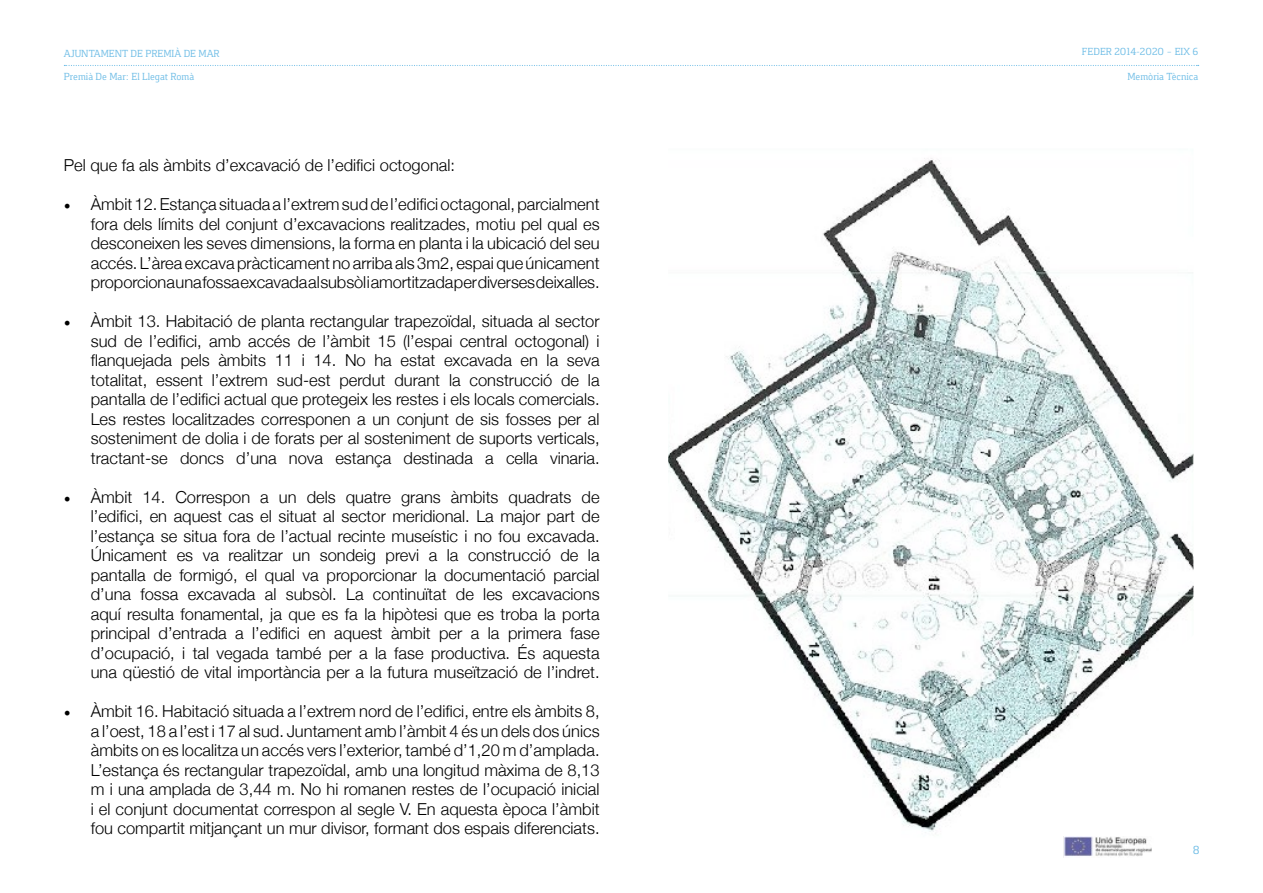
<style>
.page{position:relative;width:1263px;height:893px;background:#fff}
.page>*{position:absolute;margin:0;border:0;box-sizing:border-box;transform-origin:0 0}
.t1{font:300 16.5px/19.5px "Helvetica Neue";color:#000;text-align:justify}
.t2{font:12px "Foral Pro";color:#6fbde6}
.t3{font:10.5px "Foral Pro";color:#6fbde6}
.s1{font-family:"Minion Pro";font-weight:400;font-size:18px}
</style>
<div class="page">
<svg style="left:64px;top:65px;width:1135px;height:1px"></svg>
<img style="left:1064px;top:845px;width:88px;height:11px">
<img style="left:668px;top:158px;width:525px;height:687px">
<div style="left:669px;top:656px;width:57px;height:121px;background:#fff"></div>
<p class="t3" style="left:64px;top:47px;width:157px">AJUNTAMENT DE PREMIÀ DE MAR</p>
<p class="t3" style="left:1082px;top:46px;width:118px">FEDER 2014-2020 – EIX 6</p>
<p class="t3" style="left:64px;top:70px;width:132px">Premià De Mar: El Llegat Romà</p>
<p class="t3" style="left:1127px;top:70px;width:72px">Memòria Tècnica</p>
<p class="t1" style="left:64px;top:154px;width:393px">Pel que fa als àmbits d’excavació de l’edifici octogonal:</p>
<p class="t1" style="left:91px;top:193px;width:510px;text-indent:-27px"><span class="s1">•</span> Àmbit 12. Estança situada a l’extrem sud de l’edifici octagonal, parcialment fora dels límits del conjunt d’excavacions realitzades, motiu pel qual es desconeixen les seves dimensions, la forma en planta i la ubicació del seu accés. L’àrea excava pràcticament no arriba als 3m2, espai que únicament proporciona una fossa excavada al subsòl i amortitzada per diverses deixalles.</p>
<p class="t1" style="left:91px;top:310px;width:510px;text-indent:-27px"><span class="s1">•</span> Àmbit 13. Habitació de planta rectangular trapezoïdal, situada al sector sud de l’edifici, amb accés de l’àmbit 15 (l’espai central octogonal) i flanquejada pels àmbits 11 i 14. No ha estat excavada en la seva totalitat, essent l’extrem sud-est perdut durant la construcció de la pantalla de l’edifici actual que protegeix les restes i els locals comercials.<br>Les restes localitzades corresponen a un conjunt de sis fosses per al sosteniment de dolia i de forats per al sosteniment de suports verticals, tractant-se doncs d’una nova estança destinada a cella vinaria.</p>
<p class="t1" style="left:91px;top:486px;width:510px;text-indent:-27px"><span class="s1">•</span> Àmbit 14. Correspon a un dels quatre grans àmbits quadrats de l’edifici, en aquest cas el situat al sector meridional. La major part de l’estança se situa fora de l’actual recinte museístic i no fou excavada.<br>Únicament es va realitzar un sondeig previ a la construcció de la pantalla de formigó, el qual va proporcionar la documentació parcial d’una fossa excavada al subsòl. La continuïtat de les excavacions aquí resulta fonamental, ja que es fa la hipòtesi que es troba la porta principal d’entrada a l’edifici en aquest àmbit per a la primera fase d’ocupació, i tal vegada també per a la fase productiva. És aquesta una qüestió de vital importància per a la futura museïtzació de l’indret.</p>
<p class="t1" style="left:91px;top:700px;width:510px;text-indent:-27px"><span class="s1">•</span> Àmbit 16. Habitació situada a l’extrem nord de l’edifici, entre els àmbits 8, a l’oest, 18 a l’est i 17 al sud. Juntament amb l’àmbit 4 és un dels dos únics àmbits on es localitza un accés vers l’exterior, també d’1,20 m d’amplada.<br>L’estança és rectangular trapezoïdal, amb una longitud màxima de 8,13 m i una amplada de 3,44 m. No hi romanen restes de l’ocupació inicial i el conjunt documentat correspon al segle V. En aquesta època l’àmbit fou compartit mitjançant un mur divisor, formant dos espais diferenciats.</p>
<p class="t2" style="left:1193px;top:843px;width:8px">8</p>
</div>
